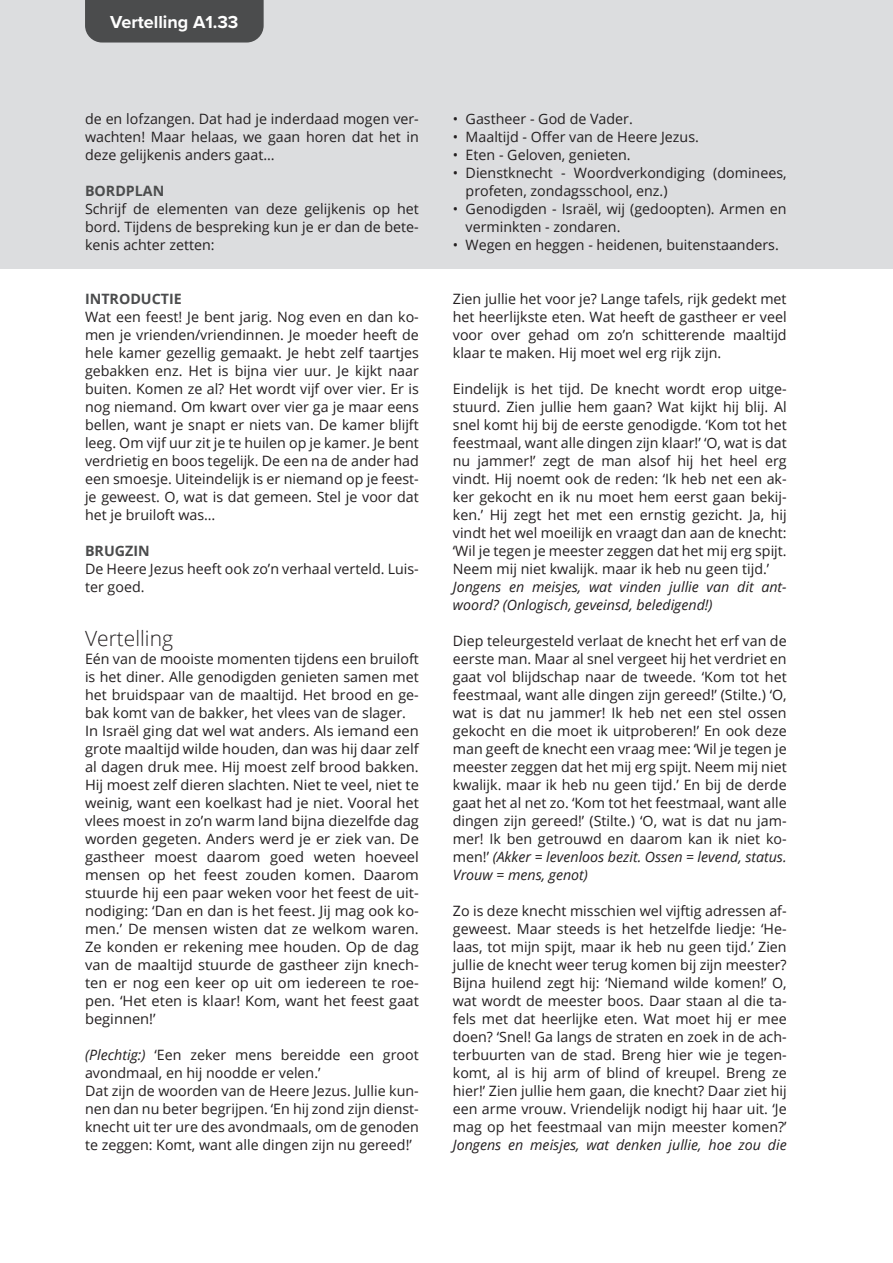
<style>
.page{position:relative;width:893px;height:1263px;background:#fff}
.page>*{position:absolute;margin:0;border:0;box-sizing:border-box;transform-origin:0 0}
.Subkop{font:300 21px "Open Sans";color:#231f20}
.t1{font:700 18px "Proxima Nova";color:#fff}
.Body{font:14.25px/18px "Open Sans";color:#231f20;text-align:justify}
.Body-2{font:italic 14.25px/18px "Open Sans";color:#231f20}
.Tussenkop{font:700 14.25px "Open Sans";color:#4b4c4d}
.s1{font-style:italic}
</style>
<div class="page">
<div style="left:0;top:0;width:893px;height:268px;background:#dcdddf"></div>
<div style="left:85px;top:0;width:179px;height:43px;background:#4b4c4d"></div>
<p class="t1" style="left:110px;top:9px;width:130px">Vertelling A1.33</p>
<p class="Body" style="left:85px;top:110px;width:335px">de en lofzangen. Dat had je inderdaad mogen ver&shy;wachten! Maar helaas, we gaan horen dat het in deze gelijkenis anders gaat…</p>
<p class="Tussenkop" style="left:85px;top:181px;width:81px">BORDPLAN</p>
<p class="Body" style="left:85px;top:200px;width:335px">Schrijf de elementen van deze gelijkenis op het bord. Tijdens de bespreking kun je er dan de bete&shy;kenis achter zetten:</p>
<p class="Tussenkop" style="left:85px;top:289px;width:98px">INTRODUCTIE</p>
<p class="Body" style="left:85px;top:308px;width:335px">Wat een feest! Je bent jarig. Nog even en dan ko&shy;men je vrienden/vriendinnen. Je moeder heeft de hele kamer gezellig gemaakt. Je hebt zelf taartjes gebakken enz. Het is bijna vier uur. Je kijkt naar buiten. Komen ze al? Het wordt vijf over vier. Er is nog niemand. Om kwart over vier ga je maar eens bellen, want je snapt er niets van. De kamer blijft leeg. Om vijf uur zit je te huilen op je kamer. Je bent verdrietig en boos tegelijk. De een na de ander had een smoesje. Uiteindelijk is er niemand op je feest&shy;je geweest. O, wat is dat gemeen. Stel je voor dat het je bruiloft was…</p>
<p class="Tussenkop" style="left:85px;top:541px;width:66px">BRUGZIN</p>
<p class="Body" style="left:85px;top:560px;width:335px">De Heere Jezus heeft ook zo’n verhaal verteld. Luis&shy;ter goed.</p>
<p class="Subkop" style="left:85px;top:624px;width:89px">Vertelling</p>
<p class="Body" style="left:85px;top:650px;width:335px">Eén van de mooiste momenten tijdens een bruiloft is het diner. Alle genodigden genieten samen met het bruidspaar van de maaltijd. Het brood en ge&shy;bak komt van de bakker, het vlees van de slager.</p>
<p class="Body" style="left:85px;top:722px;width:335px">In Israël ging dat wel wat anders. Als iemand een grote maaltijd wilde houden, dan was hij daar zelf al dagen druk mee. Hij moest zelf brood bakken.<br>Hij moest zelf dieren slachten. Niet te veel, niet te weinig, want een koelkast had je niet. Vooral het vlees moest in zo’n warm land bijna diezelfde dag worden gegeten. Anders werd je er ziek van. De gastheer moest daarom goed weten hoeveel mensen op het feest zouden komen. Daarom stuurde hij een paar weken voor het feest de uit&shy;nodiging: ‘Dan en dan is het feest. Jij mag ook ko&shy;men.’ De mensen wisten dat ze welkom waren.<br>Ze konden er rekening mee houden. Op de dag van de maaltijd stuurde de gastheer zijn knech&shy;ten er nog een keer op uit om iedereen te roe&shy;pen. ‘Het eten is klaar! Kom, want het feest gaat beginnen!’</p>
<p class="Body" style="left:85px;top:1046px;width:335px"><span class="s1">(Plechtig:)</span> ‘Een zeker mens bereidde een groot avondmaal, en hij noodde er velen.’</p>
<p class="Body" style="left:85px;top:1082px;width:335px">Dat zijn de woorden van de Heere Jezus. Jullie kun&shy;nen dan nu beter begrijpen. ‘En hij zond zijn dienst&shy;knecht uit ter ure des avondmaals, om de genoden te zeggen: Komt, want alle dingen zijn nu gereed!’</p>
<p class="Body" style="left:453px;top:110px;width:182px">• Gastheer - God de Vader.</p>
<p class="Body" style="left:453px;top:128px;width:248px">• Maaltijd - Offer van de Heere Jezus.</p>
<p class="Body" style="left:453px;top:146px;width:179px">• Eten - Geloven, genieten.</p>
<p class="Body" style="left:466px;top:164px;width:323px;text-indent:-13px">• Dienstknecht - Woordverkondiging (dominees, profeten, zondagsschool, enz.)</p>
<p class="Body" style="left:466px;top:200px;width:323px;text-indent:-13px">• Genodigden - Israël, wij (gedoopten). Armen en verminkten - zondaren.</p>
<p class="Body" style="left:453px;top:236px;width:327px">• Wegen en heggen - heidenen, buitenstaanders.</p>
<p class="Body" style="left:453px;top:290px;width:335px">Zien jullie het voor je? Lange tafels, rijk gedekt met het heerlijkste eten. Wat heeft de gastheer er veel voor over gehad om zo’n schitterende maaltijd klaar te maken. Hij moet wel erg rijk zijn.</p>
<p class="Body" style="left:453px;top:380px;width:335px">Eindelijk is het tijd. De knecht wordt erop uitge&shy;stuurd. Zien jullie hem gaan? Wat kijkt hij blij. Al snel komt hij bij de eerste genodigde. ‘Kom tot het feestmaal, want alle dingen zijn klaar!’ ‘O, wat is dat nu jammer!’ zegt de man alsof hij het heel erg vindt. Hij noemt ook de reden: ‘Ik heb net een ak&shy;ker gekocht en ik nu moet hem eerst gaan bekij&shy;ken.’ Hij zegt het met een ernstig gezicht. Ja, hij vindt het wel moeilijk en vraagt dan aan de knecht: ‘Wil je tegen je meester zeggen dat het mij erg spijt.<br>Neem mij niet kwalijk. maar ik heb nu geen tijd.’</p>
<p class="Body-2" style="left:453px;top:578px;width:335px">Jongens en meisjes, wat vinden jullie van dit ant&shy;woord? (Onlogisch, geveinsd, beledigend!)</p>
<p class="Body" style="left:453px;top:632px;width:335px">Diep teleurgesteld verlaat de knecht het erf van de eerste man. Maar al snel vergeet hij het verdriet en gaat vol blijdschap naar de tweede. ‘Kom tot het feestmaal, want alle dingen zijn gereed!’ (Stilte.) ‘O, wat is dat nu jammer! Ik heb net een stel ossen gekocht en die moet ik uitproberen!’ En ook deze man geeft de knecht een vraag mee: ‘Wil je tegen je meester zeggen dat het mij erg spijt. Neem mij niet kwalijk. maar ik heb nu geen tijd.’ En bij de derde gaat het al net zo. ‘Kom tot het feestmaal, want alle dingen zijn gereed!’ (Stilte.) ‘O, wat is dat nu jam&shy;mer! Ik ben getrouwd en daarom kan ik niet ko&shy;men!’ <span class="s1">(Akker = levenloos bezit. Ossen = levend, status.<br>Vrouw = mens, genot)</span></p>
<p class="Body" style="left:453px;top:902px;width:335px">Zo is deze knecht misschien wel vijftig adressen af&shy;geweest. Maar steeds is het hetzelfde liedje: ‘He&shy;laas, tot mijn spijt, maar ik heb nu geen tijd.’ Zien jullie de knecht weer terug komen bij zijn meester?<br>Bijna huilend zegt hij: ‘Niemand wilde komen!’ O, wat wordt de meester boos. Daar staan al die ta&shy;fels met dat heerlijke eten. Wat moet hij er mee doen? ‘Snel! Ga langs de straten en zoek in de ach&shy;terbuurten van de stad. Breng hier wie je tegen&shy;komt, al is hij arm of blind of kreupel. Breng ze hier!’ Zien jullie hem gaan, die knecht? Daar ziet hij een arme vrouw. Vriendelijk nodigt hij haar uit. ‘Je mag op het feestmaal van mijn meester komen?’ <span class="s1">Jongens en meisjes, wat denken jullie, hoe zou die</span></p>
</div>
